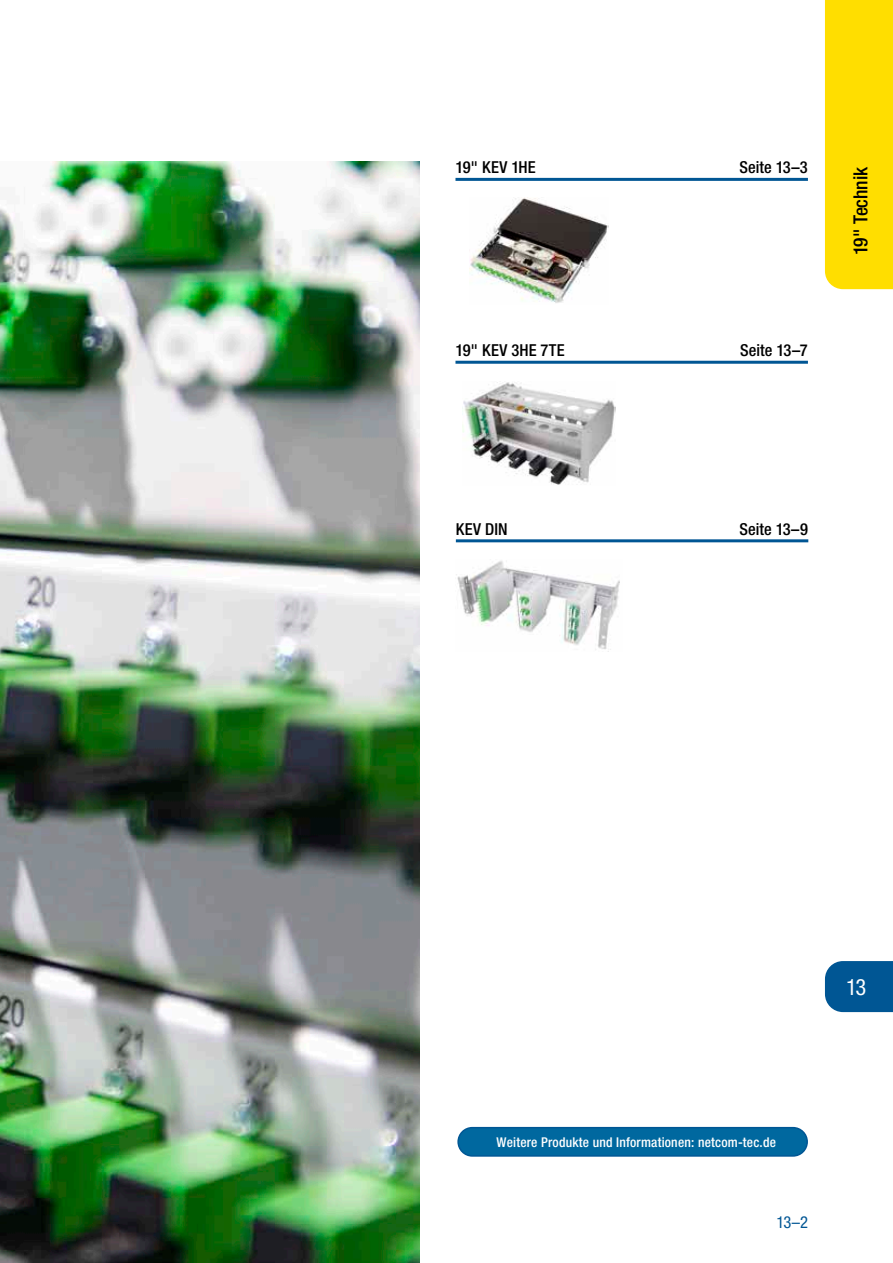
<style>
.page{position:relative;width:893px;height:1263px;background:#fff}
.page>*{position:absolute;margin:0;border:0;box-sizing:border-box;transform-origin:0 0}
.t1{font:condensed 22.5px "Helvetica Neue LT Std";color:#fff}
.t2{font:500 condensed 19.5px "Helvetica Neue LT Std";letter-spacing:-.01em;color:#000}
.t3{font:500 condensed 16.5px "Helvetica Neue LT Std";letter-spacing:.005em;color:#000}
.t4{font:condensed 16.5px "Helvetica Neue LT Std";color:#005694}
.t5{font:500 condensed 13.5px "Helvetica Neue LT Std";letter-spacing:.015em;color:#fff}
.s1{font-family:"Helvetica Neue"}
</style>
<div class="page">
<div style="left:825px;top:0;width:68px;height:289px;background:#ffde00"></div>
<div style="left:825px;top:961px;width:68px;height:51px;background:#005694"></div>
<hr style="left:455px;top:178px;width:353px;height:3px;background:#005694">
<img style="left:469px;top:198px;width:140px;height:105px">
<hr style="left:455px;top:361px;width:353px;height:3px;background:#005694">
<img style="left:462px;top:382px;width:153px;height:103px">
<hr style="left:456px;top:539px;width:352px;height:3px;background:#005694">
<img style="left:456px;top:560px;width:164px;height:92px">
<div style="left:458px;top:1128px;width:349px;height:28px;background:#00689f;border-radius:14px"></div>
<div style="left:457px;top:1127px;width:351px;height:30px;border:2px solid #005694;border-radius:14px"></div>
<img style="left:0;top:162px;width:419px;height:1101px">
<p class="t3" style="left:455px;top:158px;width:82px">19" KEV 1HE</p>
<p class="t3" style="left:740px;top:158px;width:70px">Seite 13–3</p>
<p class="t2" style="left:849px;top:255px;width:90px;rotate:-90deg">19" Technik</p>
<p class="t3" style="left:455px;top:340px;width:111px">19" KEV 3HE 7TE</p>
<p class="t3" style="left:740px;top:341px;width:69px">Seite 13–7</p>
<p class="t3" style="left:456px;top:519px;width:53px">KEV DIN</p>
<p class="t3" style="left:739px;top:519px;width:70px">Seite 13–9</p>
<h1 class="t1" style="left:846px;top:974px;width:22px">13</h1>
<p class="t5" style="left:497px;top:1134px;width:281px">Weitere Produkte und Informationen: netcom<span class="s1">-tec.de</span></p>
<p class="t4" style="left:776px;top:1212px;width:33px">13–2</p>
</div>
